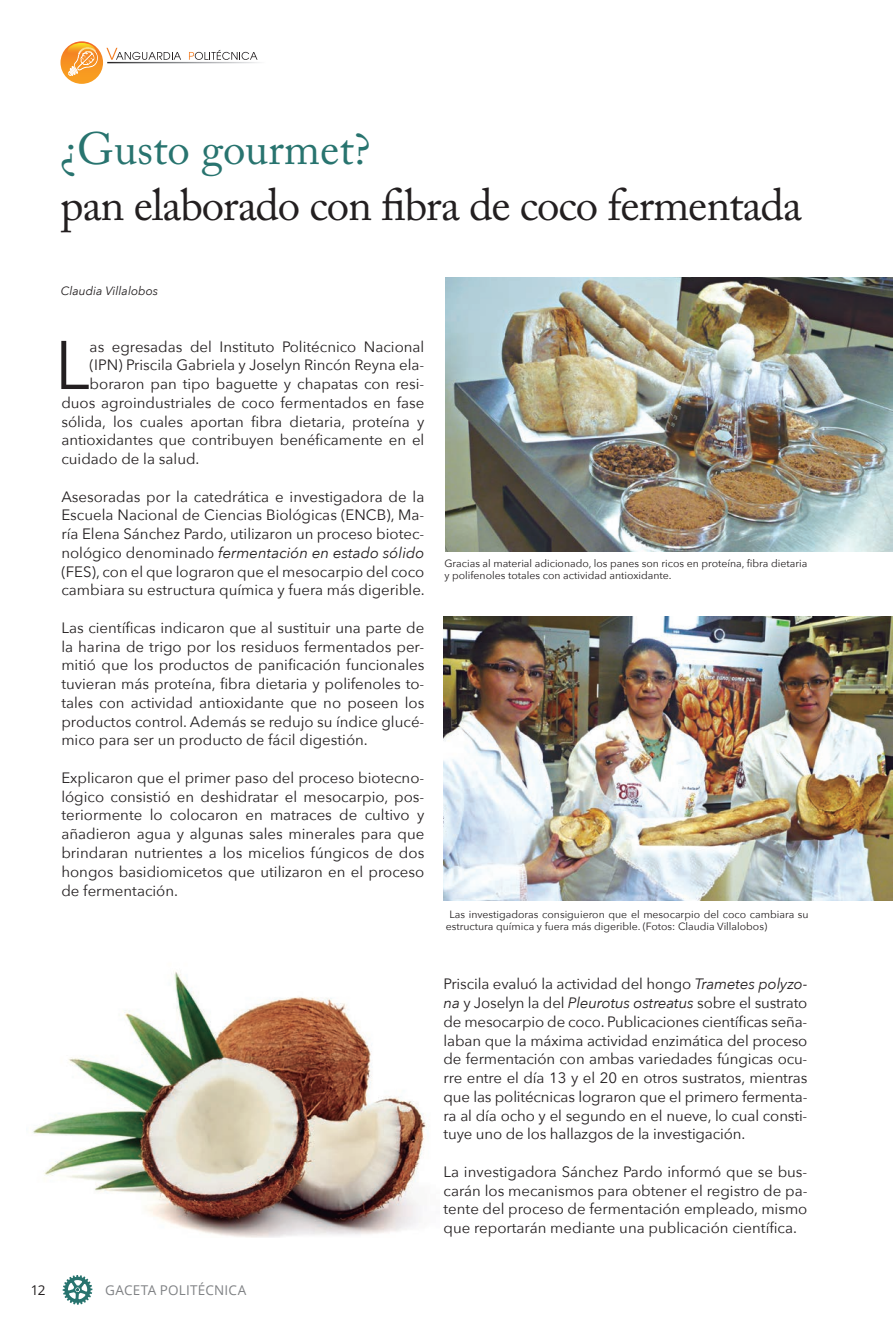
<style>
.page{position:relative;width:893px;height:1340px;background:#fff}
.page>*{position:absolute;margin:0;border:0;box-sizing:border-box;transform-origin:0 0}
.t1{font:67.95px "Avenir Next";color:#231f20}
.t2{font:45px "Adobe Caslon Pro";letter-spacing:-.025em;color:#231f20}
.t3{font:45px "Adobe Caslon Pro";color:#28746f}
.t4{font:15px/18.8px "Avenir Next";color:#231f20;text-align:justify}
.t5{font:13.5px "Open Sans";letter-spacing:.015em;color:#808285}
.t6{font:13.5px "Open Sans";color:#231f20}
.t7{font:italic 12px "Avenir Next";color:#231f20}
.t8{font:10.5px/12.6px "Avenir Next";color:#231f20}
.s1{font-style:italic}
</style>
<div class="page">
<svg style="left:63px;top:1275px;width:29px;height:29px"></svg>
<svg style="left:60px;top:41px;width:43px;height:43px"></svg>
<svg style="left:107px;top:62px;width:153px;height:1px"></svg>
<svg style="left:106px;top:48px;width:75px;height:12px"></svg>
<svg style="left:189px;top:50px;width:68px;height:10px"></svg>
<img style="left:67px;top:51px;width:27px;height:25px">
<img style="left:445px;top:277px;width:447px;height:274px">
<img style="left:33px;top:971px;width:394px;height:266px">
<img style="left:443px;top:616px;width:449px;height:284px">
<h2 class="t3" style="left:60px;top:122px;width:311px">¿Gusto gourmet?</h2>
<h2 class="t2" style="left:60px;top:178px;width:742px">pan elaborado con fibra de coco fermentada</h2>
<p class="t7" style="left:61px;top:281px;width:99px">Claudia Villalobos</p>
<h1 class="t1" style="left:55px;top:308px;width:36px">L</h1>
<p class="t4" style="left:90px;top:336px;width:336px">as egresadas del Instituto Politécnico Nacional</p>
<p class="t4" style="left:90px;top:355px;width:336px">(IPN) Priscila Gabriela y Joselyn Rincón Reyna ela-</p>
<p class="t4" style="left:90px;top:374px;width:336px">boraron pan tipo baguette y chapatas con resi-</p>
<p class="t4" style="left:61px;top:392px;width:364px">duos agroindustriales de coco fermentados en fase</p>
<p class="t4" style="left:61px;top:411px;width:364px">sólida, los cuales aportan fibra dietaria, proteína y</p>
<p class="t4" style="left:61px;top:430px;width:364px">antioxidantes que contribuyen benéficamente en el</p>
<p class="t4" style="left:61px;top:449px;width:140px">cuidado de la salud.</p>
<p class="t4" style="left:61px;top:486px;width:365px">Asesoradas por la catedrática e investigadora de la Escuela Nacional de Ciencias Biológicas (ENCB), Ma&shy;ría Elena Sánchez Pardo, utilizaron un proceso biotec&shy;nológico denominado <span class="s1">fermentación en estado sólido </span>(FES), con el que lograron que el mesocarpio del coco cambiara su estructura química y fuera más digerible.</p>
<p class="t4" style="left:61px;top:617px;width:364px">Las científicas indicaron que al sustituir una parte de la harina de trigo por los residuos fermentados per&shy;mitió que los productos de panificación funcionales tuvieran más proteína, fibra dietaria y polifenoles to&shy;tales con actividad antioxidante que no poseen los productos control. Además se redujo su índice glucé&shy;mico para ser un producto de fácil digestión.</p>
<p class="t4" style="left:61px;top:767px;width:364px">Explicaron que el primer paso del proceso biotecno&shy;lógico consistió en deshidratar el mesocarpio, pos&shy;teriormente lo colocaron en matraces de cultivo y añadieron agua y algunas sales minerales para que brindaran nutrientes a los micelios fúngicos de dos hongos basidiomicetos que utilizaron en el proceso de fermentación.</p>
<p class="t6" style="left:31px;top:1280px;width:16px">12</p>
<p class="t5" style="left:105px;top:1280px;width:142px">GACETA POLITÉCNICA</p>
<p class="t8" style="left:444px;top:556px;width:364px">Gracias al material adicionado, los panes son ricos en proteína, fibra dietaria y polifenoles totales con actividad antioxidante.</p>
<p class="t8" style="left:445px;top:907px;width:364px;text-indent:4px">Las investigadoras consiguieron que el mesocarpio del coco cambiara su estructura química y fuera más digerible. (Fotos: Claudia Villalobos)</p>
<p class="t4" style="left:443px;top:974px;width:365px">Priscila evaluó la actividad del hongo <span class="s1">Trametes polyzo&shy;na</span> y Joselyn la del <span class="s1">Pleurotus ostreatus</span> sobre el sustrato de mesocarpio de coco. Publicaciones científicas seña&shy;laban que la máxima actividad enzimática del proceso de fermentación con ambas variedades fúngicas ocu&shy;rre entre el día 13 y el 20 en otros sustratos, mientras que las politécnicas lograron que el primero fermenta&shy;ra al día ocho y el segundo en el nueve, lo cual consti&shy;tuye uno de los hallazgos de la investigación.</p>
<p class="t4" style="left:443px;top:1161px;width:365px">La investigadora Sánchez Pardo informó que se bus&shy;carán los mecanismos para obtener el registro de pa&shy;tente del proceso de fermentación empleado, mismo que reportarán mediante una publicación científica.</p>
</div>
